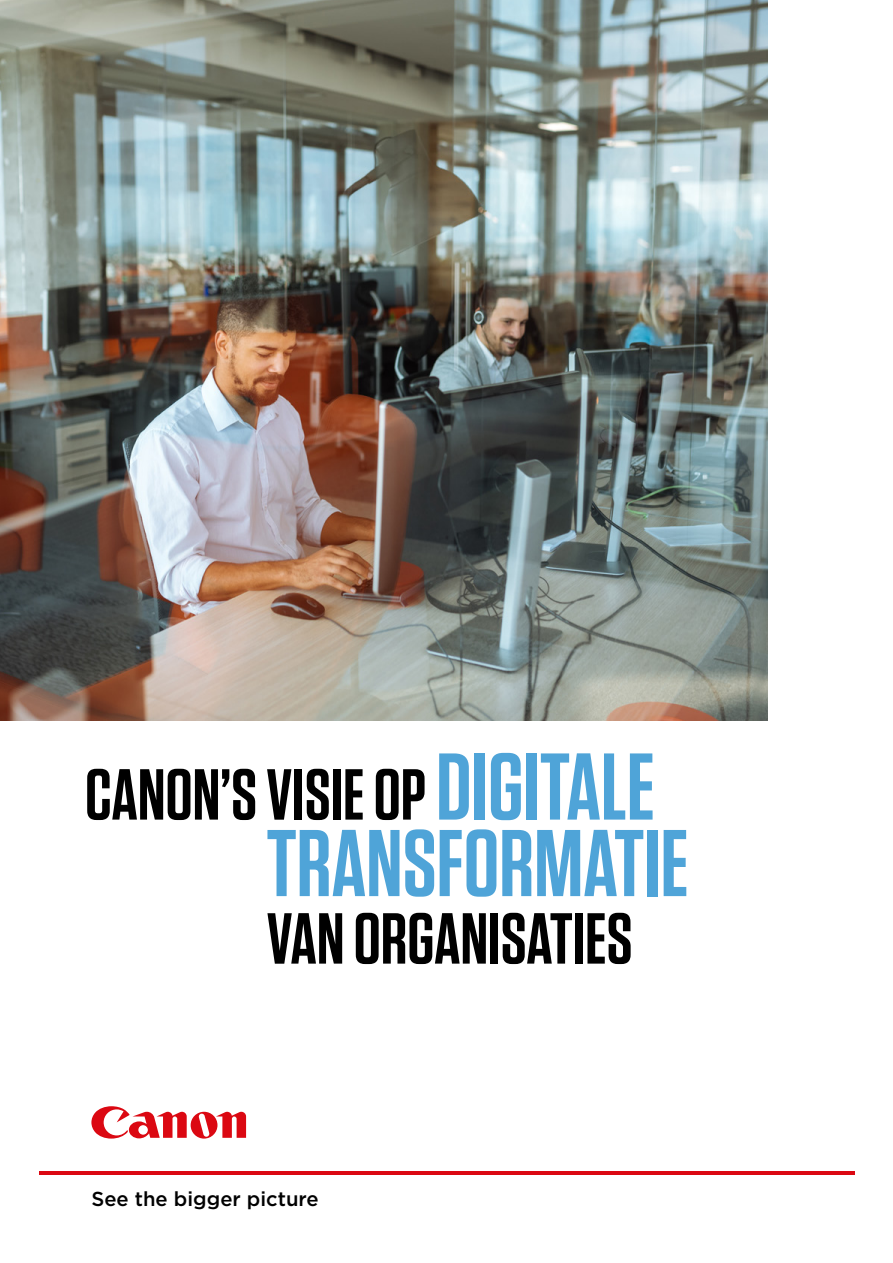
<style>
.page{position:relative;width:893px;height:1263px;background:#fff}
.page>*{position:absolute;margin:0;border:0;box-sizing:border-box;transform-origin:0 0}
.t1{font:600 94.5px "Tungsten";color:#4fa4d8}
.t2{font:600 72px "Tungsten";color:#000}
.t3{font:500 20.25px "Gotham";color:#000}
.s1{font-size:94.5px;color:#4fa4d8}
</style>
<div class="page">
<img style="left:0;top:0;width:767px;height:720px">
<svg style="left:91px;top:1106px;width:155px;height:32px"></svg>
<hr style="left:39px;top:1171px;width:815px;height:3px;background:#db0812">
<p class="t2" style="left:85px;top:757px;width:571px">CANON’S VISIE OP<span class="s1">DIGITALE</span></p>
<h1 class="t1" style="left:266px;top:813px;width:424px">TRANSFORMATIE</h1>
<p class="t2" style="left:267px;top:901px;width:367px">VAN ORGANISATIES</p>
<p class="t3" style="left:91px;top:1186px;width:229px">See the bigger picture</p>
</div>
